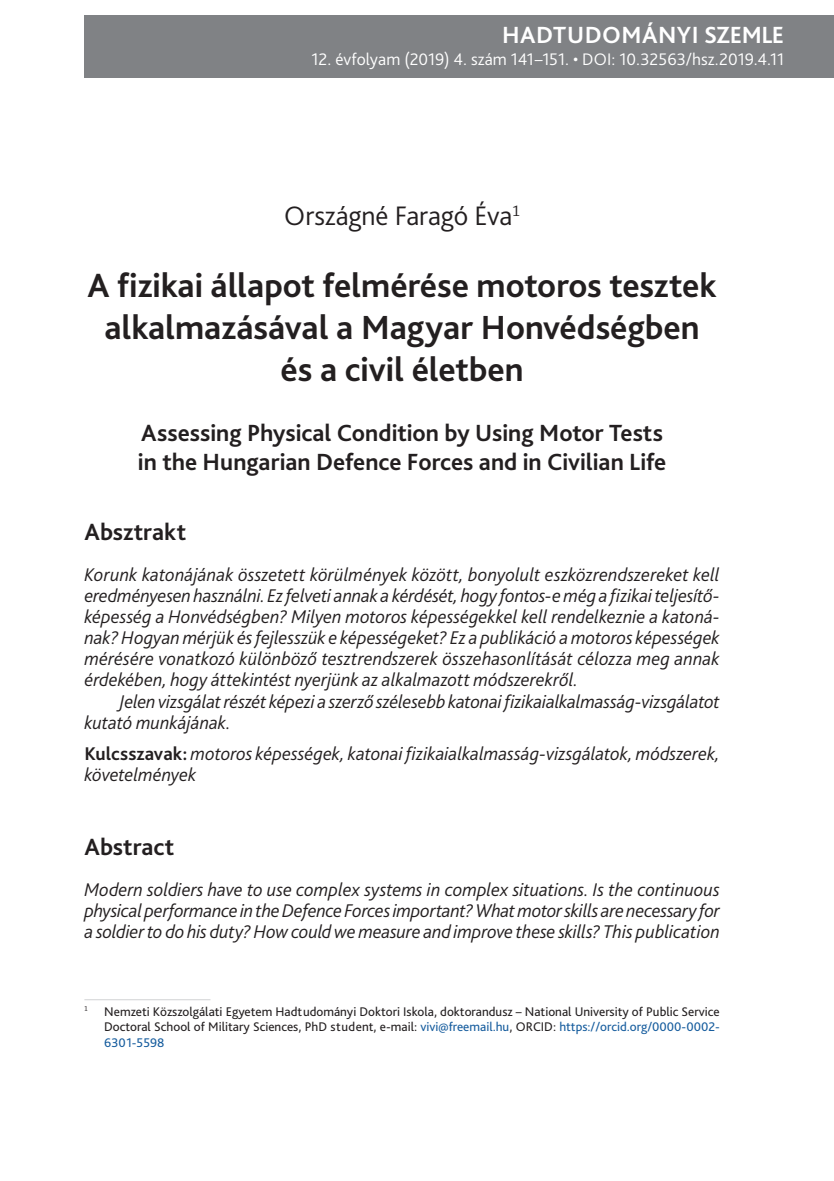
<style>
.page{position:relative;width:834px;height:1181px;background:#fff}
.page>*{position:absolute;margin:0;border:0;box-sizing:border-box;transform-origin:0 0}
._1__Head{font:700 35px/42px "Bliss Pro";letter-spacing:-.005em;color:#231f20;text-align:center}
.szerző{font:300 28px "Bliss Pro";color:#231f20}
._1__Head_subhead{font:700 24.5px/29.8px "Bliss Pro";color:#231f20}
.MR___Cím{font:700 24.5px "Bliss Pro";letter-spacing:.02em;color:#fff}
._1_1__Head{font:700 24.5px "Bliss Pro";color:#231f20}
._3__Abstract{font:italic 300 19.25px/21px "Bliss Pro";letter-spacing:-.005em;color:#231f20;text-align:justify}
._1__Body_copy{font:italic 300 19.25px/21px "Bliss Pro";letter-spacing:-.01em;color:#231f20}
._3__Key_Abstract_más{font:italic 300 19.25px/21px "Bliss Pro";color:#231f20}
.MR___Cím-2{font:300 17.5px "Bliss Pro";color:#fff}
.Lábjegyzet{font:13.12px/15.8px "Bliss Pro";color:#231f20;text-align:justify}
.Lábjegyzet-2{font:7.7px "Chaparral Pro";color:#231f20}
.s1{font-weight:700;font-style:normal}
.s2{color:#175d9e}
</style>
<div class="page">
<div style="left:84px;top:15px;width:749px;height:63px;background:#808285"></div>
<hr style="left:84px;top:999px;width:126px;height:1px;background:#d1d2d4">
<p class="MR___Cím" style="left:502px;top:20px;width:283px">HADTUDOMÁNYI SZEMLE</p>
<p class="MR___Cím-2" style="left:311px;top:49px;width:474px">12. évfolyam (2019) 4. szám 141–151. • DOI: 10.32563/hsz.2019.4.11</p>
<p class="szerző" style="left:284px;top:199px;width:237px">Országné Faragó Éva<sup>1</sup></p>
<p class="_1__Head" style="left:88px;top:264px;width:630px">A fizikai állapot felmérése motoros tesztek alkalmazásával a Magyar Honvédségben és a civil életben</p>
<p class="_1__Head_subhead" style="left:138px;top:417px;width:529px">Assessing Physical Condition by Using Motor Tests in the Hungarian Defence Forces and in Civilian Life</p>
<p class="_1_1__Head" style="left:84px;top:517px;width:103px">Absztrakt</p>
<p class="_3__Abstract" style="left:84px;top:564px;width:637px">Korunk katonájának összetett körülmények között, bonyolult eszközrendszereket kell eredményesen használni. Ezfelveti annak a kérdését, hogy fontos-e még afizikai teljesítő&shy;képesség a Honvédségben? Milyen motoros képességekkel kell rendelkeznie a katoná&shy;nak? Hogyan mérjük ésfejlesszük e képességeket? Ez a publikáció amotoros képességek mérésére vonatkozó különböző tesztrendszerek összehasonlítását célozza meg annak érdekében, hogy áttekintést nyerjünk az alkalmazott módszerekről.</p>
<p class="_1__Body_copy" style="left:84px;top:691px;width:636px;text-indent:35px">Jelen vizsgálat részét képezi a szerző szélesebb katonai fizikaialkalmasság-vizsgálatot kutató munkájának.</p>
<p class="_3__Key_Abstract_más" style="left:84px;top:743px;width:636px"><span class="s1">Kulcsszavak:</span> motoros képességek, katonai fizikaialkalmasság-vizsgálatok, módszerek, követelmények</p>
<p class="_1_1__Head" style="left:84px;top:832px;width:91px">Abstract</p>
<p class="_3__Abstract" style="left:84px;top:879px;width:637px">Modern soldiers have to use complex systems in complex situations. Is the continuous physical performance in the Defence Forces important? What motor skills are necessary for a soldier to do his duty? How could we measure and improve these skills? This publication</p>
<p class="Lábjegyzet-2" style="left:84px;top:1004px;width:5px">1</p>
<p class="Lábjegyzet" style="left:104px;top:1003px;width:617px">Nemzeti Közszolgálati Egyetem Hadtudományi Doktori Iskola, doktorandusz – National University of Public Service Doctoral School of Military Sciences, PhD student, e-mail: <span class="s2">vivi@freemail.hu</span>, ORCID: <span class="s2">https://orcid.org/0000-0002- 6301-5598</span></p>
</div>
